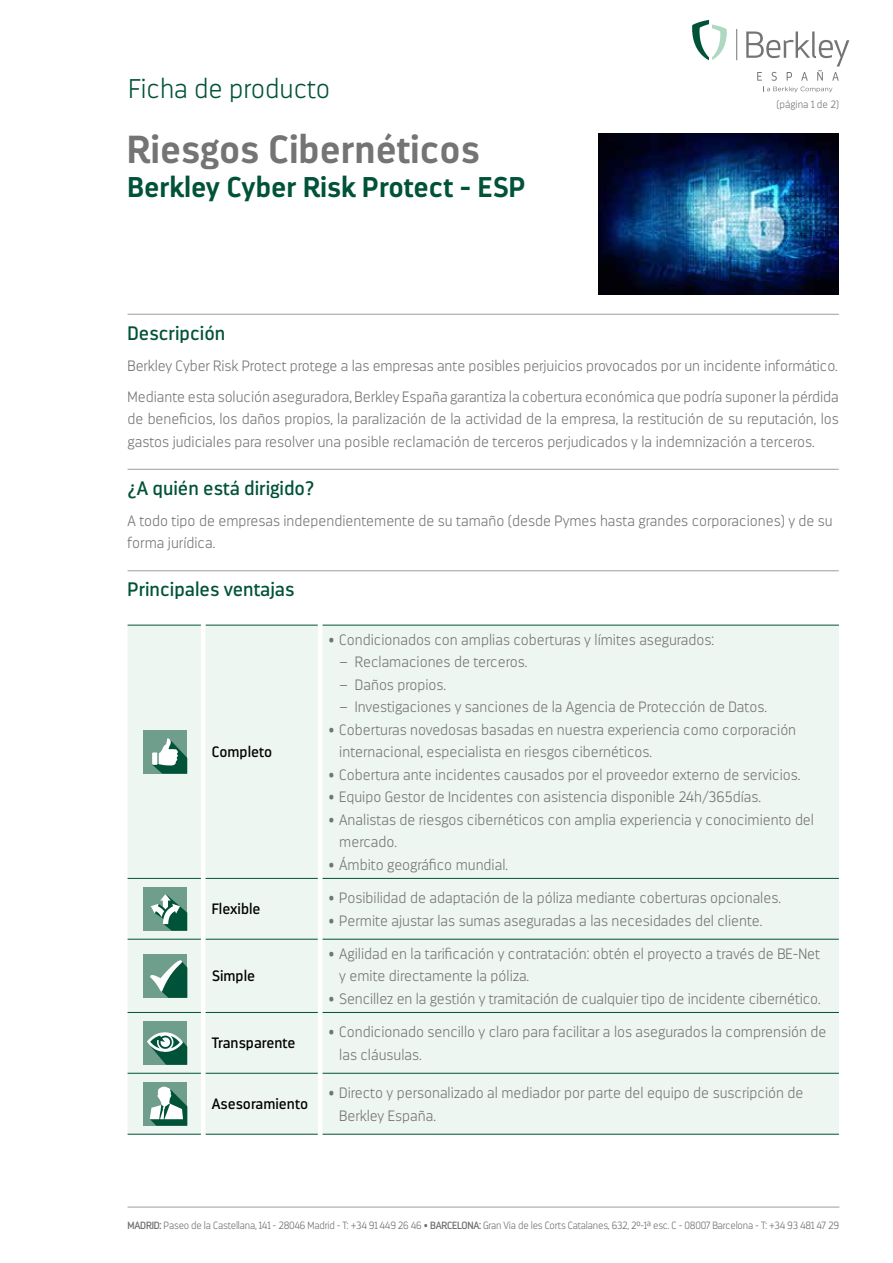
<style>
.page{position:relative;width:893px;height:1263px;background:#fff}
.page>*{position:absolute;margin:0;border:0;box-sizing:border-box;transform-origin:0 0}
.t1{font:700 39px "Darwin";color:#757474}
.t2{font:700 28.5px "Darwin";color:#005239}
.t3{font:200 27px "Darwin";color:#005239}
.t4{font:19.5px "Darwin";color:#005239}
.t5{font:200 15px/22.5px "Darwin";color:#757474}
.t6{font:15px "Darwin";color:#000}
.t7{font:200 10.5px "Darwin";letter-spacing:-.02em;color:#706f6f}
.t8{font:200 10.5px "Darwin";color:#757474}
.s1{font-weight:400}
</style>
<div class="page">
<svg style="left:692px;top:20px;width:35px;height:40px"></svg>
<hr style="left:736px;top:29px;width:1px;height:31px;background:#757474">
<svg style="left:746px;top:32px;width:103px;height:60px"></svg>
<hr style="left:128px;top:1207px;width:711px;height:1px;background:#9d9d9c">
<hr style="left:128px;top:314px;width:711px;height:1px;background:#9d9d9c">
<hr style="left:128px;top:469px;width:711px;height:1px;background:#9d9d9c">
<hr style="left:128px;top:570px;width:711px;height:1px;background:#9d9d9c">
<div style="left:128px;top:626px;width:711px;height:508px;background:#edf6f1"></div>
<hr style="left:128px;top:625px;width:73px;height:1px;background:#005239">
<hr style="left:205px;top:625px;width:113px;height:1px;background:#005239">
<hr style="left:322px;top:625px;width:517px;height:1px;background:#005239">
<hr style="left:128px;top:878px;width:73px;height:1px;background:#005239">
<hr style="left:205px;top:878px;width:113px;height:1px;background:#005239">
<hr style="left:322px;top:878px;width:517px;height:1px;background:#005239">
<hr style="left:128px;top:939px;width:73px;height:1px;background:#005239">
<hr style="left:205px;top:939px;width:113px;height:1px;background:#005239">
<hr style="left:322px;top:939px;width:517px;height:1px;background:#005239">
<hr style="left:128px;top:1012px;width:73px;height:1px;background:#005239">
<hr style="left:205px;top:1012px;width:113px;height:1px;background:#005239">
<hr style="left:322px;top:1012px;width:517px;height:1px;background:#005239">
<hr style="left:128px;top:1073px;width:73px;height:1px;background:#005239">
<hr style="left:205px;top:1073px;width:113px;height:1px;background:#005239">
<hr style="left:322px;top:1073px;width:517px;height:1px;background:#005239">
<hr style="left:128px;top:1134px;width:73px;height:1px;background:#005239">
<hr style="left:205px;top:1134px;width:113px;height:1px;background:#005239">
<hr style="left:322px;top:1134px;width:517px;height:1px;background:#005239">
<hr style="left:201px;top:625px;width:4px;height:253px;background:#fff">
<hr style="left:318px;top:625px;width:4px;height:253px;background:#fff">
<hr style="left:201px;top:878px;width:4px;height:61px;background:#fff">
<hr style="left:318px;top:878px;width:4px;height:61px;background:#fff">
<hr style="left:201px;top:939px;width:4px;height:73px;background:#fff">
<hr style="left:318px;top:939px;width:4px;height:73px;background:#fff">
<hr style="left:201px;top:1012px;width:4px;height:61px;background:#fff">
<hr style="left:318px;top:1012px;width:4px;height:61px;background:#fff">
<hr style="left:201px;top:1073px;width:4px;height:61px;background:#fff">
<hr style="left:318px;top:1073px;width:4px;height:61px;background:#fff">
<div style="left:143px;top:730px;width:44px;height:44px;background:#6f9e8d"></div>
<svg style="left:152px;top:738px;width:35px;height:36px"></svg>
<div style="left:143px;top:887px;width:44px;height:44px;background:#6f9e8d"></div>
<svg style="left:151px;top:894px;width:36px;height:37px"></svg>
<div style="left:143px;top:954px;width:44px;height:44px;background:#6f9e8d"></div>
<svg style="left:150px;top:960px;width:37px;height:38px"></svg>
<div style="left:143px;top:1021px;width:44px;height:44px;background:#6f9e8d"></div>
<svg style="left:147px;top:1032px;width:40px;height:33px"></svg>
<div style="left:143px;top:1082px;width:44px;height:44px;background:#6f9e8d"></div>
<svg style="left:150px;top:1086px;width:37px;height:40px"></svg>
<img style="left:598px;top:134px;width:241px;height:160px">
<h3 class="t3" style="left:128px;top:73px;width:203px">Ficha de producto</h3>
<h1 class="t1" style="left:128px;top:126px;width:354px">Riesgos Cibernéticos</h1>
<h2 class="t2" style="left:128px;top:170px;width:400px">Berkley Cyber Risk Protect - ESP</h2>
<p class="t8" style="left:777px;top:98px;width:64px">(página 1 de 2)</p>
<h3 class="t4" style="left:128px;top:321px;width:99px">Descripción</h3>
<p class="t5" style="left:128px;top:350px;width:713px;line-height:31px">Berkley Cyber Risk Protect protege a las empresas ante posibles perjuicios provocados por un incidente informático.<br>Mediante esta solución aseguradora, Berkley España garantiza la cobertura económica que podría suponer la pérdida</p>
<p class="t5" style="left:128px;top:408px;width:713px">de beneficios, los daños propios, la paralización de la actividad de la empresa, la restitución de su reputación, los gastos judiciales para resolver una posible reclamación de terceros perjudicados y la indemnización a terceros.</p>
<h3 class="t4" style="left:128px;top:476px;width:188px">¿A quién está dirigido?</h3>
<p class="t5" style="left:128px;top:510px;width:707px">A todo tipo de empresas independientemente de su tamaño (desde Pymes hasta grandes corporaciones) y de su forma jurídica.</p>
<h3 class="t4" style="left:128px;top:578px;width:168px">Principales ventajas</h3>
<p class="t6" style="left:212px;top:743px;width:62px">Completo</p>
<p class="t6" style="left:212px;top:900px;width:50px">Flexible</p>
<p class="t6" style="left:212px;top:967px;width:45px">Simple</p>
<p class="t6" style="left:212px;top:1034px;width:85px">Transparente</p>
<p class="t5" style="left:329px;top:628px;width:387px">• Condicionados con amplias coberturas y límites asegurados:</p>
<p class="t5" style="left:340px;top:651px;width:188px">– Reclamaciones de terceros.</p>
<p class="t5" style="left:340px;top:673px;width:107px">– Daños propios.</p>
<p class="t5" style="left:340px;top:696px;width:428px">– Investigaciones y sanciones de la Agencia de Protección de Datos.</p>
<p class="t5" style="left:339px;top:718px;width:458px;text-indent:-11px">• Coberturas novedosas basadas en nuestra experiencia como corporación internacional, especialista en riesgos cibernéticos.</p>
<p class="t5" style="left:329px;top:763px;width:473px">• Cobertura ante incidentes causados por el proveedor externo de servicios.</p>
<p class="t5" style="left:329px;top:786px;width:434px">• Equipo Gestor de Incidentes con asistencia disponible 24h/365días.</p>
<p class="t5" style="left:339px;top:808px;width:476px;text-indent:-11px">• Analistas de riesgos cibernéticos con amplia experiencia y conocimiento del mercado.</p>
<p class="t5" style="left:329px;top:853px;width:181px">• Ámbito geográfico mundial.</p>
<p class="t5" style="left:329px;top:887px;width:454px">• Posibilidad de adaptación de la póliza mediante coberturas opcionales.</p>
<p class="t5" style="left:329px;top:909px;width:435px">• Permite ajustar las sumas aseguradas a las necesidades del cliente.</p>
<p class="t5" style="left:339px;top:943px;width:482px;text-indent:-11px">• Agilidad en la tarificación y contratación: obtén el proyecto a través de BE-Net y emite directamente la póliza.</p>
<p class="t5" style="left:329px;top:988px;width:494px">• Sencillez en la gestión y tramitación de cualquier tipo de incidente cibernético.</p>
<p class="t5" style="left:339px;top:1021px;width:489px;text-indent:-11px">• Condicionado sencillo y claro para facilitar a los asegurados la comprensión de las cláusulas.</p>
<p class="t6" style="left:212px;top:1095px;width:98px">Asesoramiento</p>
<p class="t5" style="left:339px;top:1082px;width:466px;text-indent:-11px">• Directo y personalizado al mediador por parte del equipo de suscripción de<br>Berkley España.</p>
<p class="t7" style="left:128px;top:1219px;width:713px"><span class="s1">MADRID:</span> Paseo de la Castellana, 141 - 28046 Madrid - T: +34 91 449 26 46 • <span class="s1">BARCELONA:</span> Gran Via de les Corts Catalanes, 632, 2º-1ª esc. C - 08007 Barcelona - T: +34 93 481 47 29</p>
</div>
